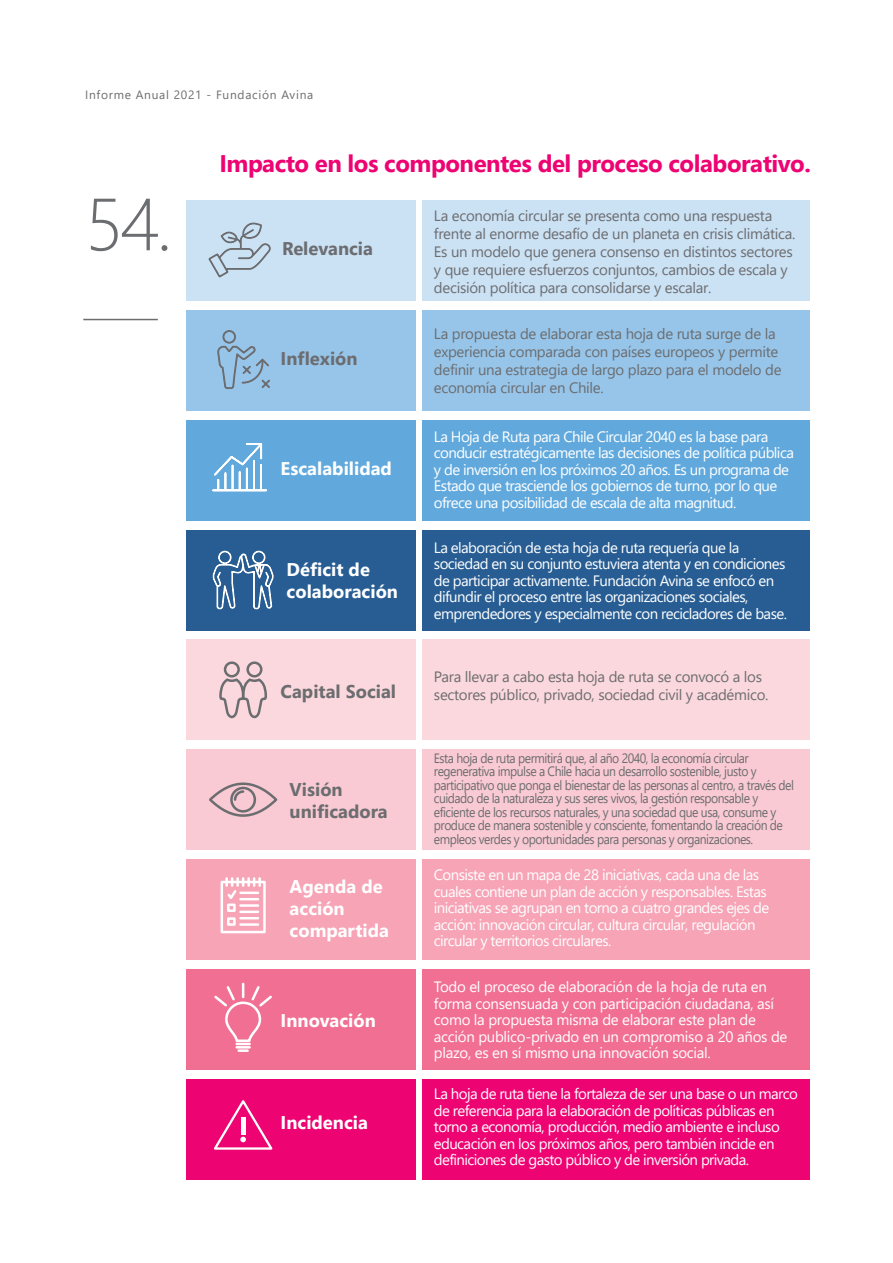
<style>
.page{position:relative;width:893px;height:1263px;background:#fff}
.page>*{position:absolute;margin:0;border:0;box-sizing:border-box;transform-origin:0 0}
.t1{font:300 73.65px "Segoe UI";color:#6c6d70}
.t2{font:700 24px "Segoe UI";letter-spacing:-.02em;color:#ed0372}
.t3{font:700 18.45px/22px "Segoe UI";color:#fff}
.t4{font:700 18.45px/22px "Segoe UI";color:#6c6d70}
.t5{font:15px/16.5px "Segoe UI";letter-spacing:-.04em;color:#fff}
.t6{font:15px/18px "Segoe UI";letter-spacing:-.02em;color:#6c6d70}
.t7{font:15px/16.5px "Segoe UI";letter-spacing:-.02em;color:#fff}
.t8{font:13.5px/13.5px "Segoe UI";letter-spacing:-.04em;color:#6c6d70;scale:.9 1}
.t9{font:12px "Segoe UI";letter-spacing:.06em;color:#6c6d70}
</style>
<div class="page">
<hr style="left:83px;top:319px;width:75px;height:1px;background:#6c6d70">
<div style="left:187px;top:200px;width:229px;height:101px;background:#cbe1f4"></div>
<div style="left:422px;top:200px;width:388px;height:101px;background:#cbe1f4"></div>
<div style="left:187px;top:310px;width:229px;height:100px;background:#96c5e9"></div>
<div style="left:422px;top:310px;width:388px;height:100px;background:#96c5e9"></div>
<div style="left:187px;top:420px;width:229px;height:100px;background:#61a9dd"></div>
<div style="left:422px;top:420px;width:388px;height:100px;background:#61a9dd"></div>
<div style="left:187px;top:530px;width:229px;height:100px;background:#275d93"></div>
<div style="left:187px;top:640px;width:229px;height:100px;background:#fbd8dd"></div>
<div style="left:422px;top:530px;width:388px;height:100px;background:#275d93"></div>
<div style="left:187px;top:749px;width:229px;height:101px;background:#f9cad3"></div>
<div style="left:422px;top:749px;width:388px;height:101px;background:#f9cad3"></div>
<div style="left:187px;top:859px;width:229px;height:101px;background:#f6a4b6"></div>
<div style="left:422px;top:859px;width:388px;height:101px;background:#f6a4b6"></div>
<div style="left:187px;top:969px;width:229px;height:100px;background:#f16f93"></div>
<div style="left:422px;top:969px;width:388px;height:100px;background:#f16f93"></div>
<div style="left:187px;top:1079px;width:229px;height:100px;background:#ed0372"></div>
<div style="left:422px;top:1079px;width:388px;height:100px;background:#ed0372"></div>
<div style="left:422px;top:640px;width:388px;height:100px;background:#fbd8dd"></div>
<svg style="left:208px;top:222px;width:63px;height:167px"></svg>
<svg style="left:212px;top:443px;width:55px;height:49px"></svg>
<svg style="left:213px;top:551px;width:60px;height:58px"></svg>
<div style="left:224px;top:661px;width:16px;height:16px;border:3px solid #6c6d70;border-radius:50%"></div>
<div style="left:246px;top:661px;width:16px;height:16px;border:3px solid #6c6d70;border-radius:50%"></div>
<svg style="left:219px;top:672px;width:48px;height:47px"></svg>
<svg style="left:209px;top:782px;width:69px;height:35px"></svg>
<div style="left:221px;top:881px;width:45px;height:52px;border:3px solid #fff"></div>
<div style="left:227px;top:903px;width:9px;height:9px;border:3px solid #fff"></div>
<div style="left:227px;top:917px;width:9px;height:9px;border:3px solid #fff"></div>
<svg style="left:225px;top:878px;width:36px;height:23px"></svg>
<hr style="left:240px;top:904px;width:18px;height:3px;background:#fff">
<svg style="left:240px;top:911px;width:18px;height:8px"></svg>
<hr style="left:240px;top:923px;width:18px;height:3px;background:#fff">
<svg style="left:214px;top:984px;width:58px;height:68px"></svg>
<svg style="left:214px;top:1100px;width:59px;height:50px"></svg>
<p class="t9" style="left:85px;top:84px;width:230px">Informe Anual 2021 - Fundación Avina</p>
<h1 class="t1" style="left:85px;top:155px;width:89px">54.</h1>
<h2 class="t2" style="left:219px;top:146px;width:593px">Impacto en los componentes del proceso colaborativo.</h2>
<p class="t4" style="left:282px;top:237px;width:92px">Relevancia</p>
<p class="t4" style="left:281px;top:346px;width:78px">Inflexión</p>
<p class="t3" style="left:281px;top:457px;width:113px">Escalabilidad</p>
<p class="t3" style="left:287px;top:557px;width:113px">Déficit de colaboración</p>
<p class="t4" style="left:281px;top:680px;width:117px">Capital Social</p>
<p class="t4" style="left:290px;top:777px;width:100px">Visión unificadora</p>
<p class="t3" style="left:290px;top:874px;width:101px">Agenda de acción compartida</p>
<p class="t3" style="left:281px;top:1009px;width:97px">Innovación</p>
<p class="t3" style="left:281px;top:1111px;width:89px">Incidencia</p>
<p class="t6" style="left:434px;top:206px;width:363px">La economía circular se presenta como una respuesta frente al enorme desafío de un planeta en crisis climática.<br>Es un modelo que genera consenso en distintos sectores y que requiere esfuerzos conjuntos, cambios de escala y decisión política para consolidarse y escalar.</p>
<p class="t6" style="left:434px;top:323px;width:349px">La propuesta de elaborar esta hoja de ruta surge de la experiencia comparada con países europeos y permite definir una estrategia de largo plazo para el modelo de economía circular en Chile.</p>
<p class="t5" style="left:434px;top:427px;width:361px">La Hoja de Ruta para Chile Circular 2040 es la base para conducir estratégicamente las decisiones de política pública y de inversión en los próximos 20 años. Es un programa de Estado que trasciende los gobiernos de turno, por lo que ofrece una posibilidad de escala de alta magnitud.</p>
<p class="t5" style="left:434px;top:538px;width:354px">La elaboración de esta hoja de ruta requería que la sociedad en su conjunto estuviera atenta y en condiciones de participar activamente. Fundación Avina se enfocó en difundir el proceso entre las organizaciones sociales, emprendedores y especialmente con recicladores de base.</p>
<p class="t6" style="left:434px;top:666px;width:336px">Para llevar a cabo esta hoja de ruta se convocó a los sectores público, privado, sociedad civil y académico.</p>
<p class="t8" style="left:434px;top:750px;width:402px">Esta hoja de ruta permitirá que, al año 2040, la economía circular regenerativa impulse a Chile hacia un desarrollo sostenible, justo y participativo que ponga el bienestar de las personas al centro, a través del cuidado de la naturaleza y sus seres vivos, la gestión responsable y eficiente de los recursos naturales, y una sociedad que usa, consume y produce de manera sostenible y consciente, fomentando la creación de empleos verdes y oportunidades para personas y organizaciones.</p>
<p class="t5" style="left:434px;top:865px;width:337px">Consiste en un mapa de 28 iniciativas, cada una de las cuales contiene un plan de acción y responsables. Estas iniciativas se agrupan en torno a cuatro grandes ejes de acción: innovación circular, cultura circular, regulación circular y territorios circulares.</p>
<p class="t7" style="left:434px;top:977px;width:355px">Todo el proceso de elaboración de la hoja de ruta en forma consensuada y con participación ciudadana, así como la propuesta misma de elaborar este plan de acción publico-privado en un compromiso a 20 años de plazo, es en sí mismo una innovación social.</p>
<p class="t5" style="left:434px;top:1084px;width:365px">La hoja de ruta tiene la fortaleza de ser una base o un marco de referencia para la elaboración de políticas públicas en torno a economía, producción, medio ambiente e incluso educación en los próximos años, pero también incide en definiciones de gasto público y de inversión privada.</p>
</div>
